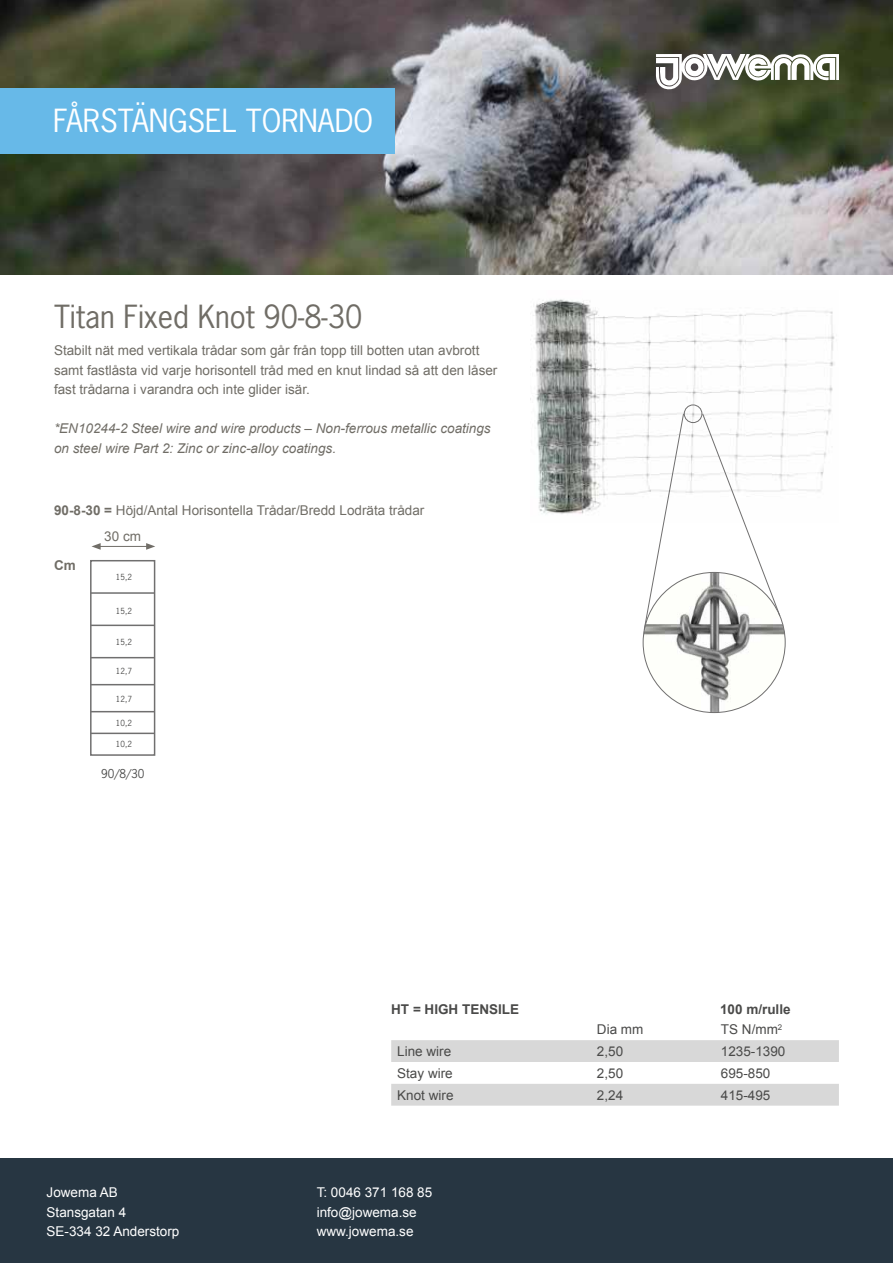
<style>
.page{position:relative;width:893px;height:1263px;background:#fff}
.page>*{position:absolute;margin:0;border:0;box-sizing:border-box;transform-origin:0 0}
.t1{font:30px "News Gothic Std";color:#706d66}
.t2{font:30px "News Gothic Std";color:#fff}
.t3{font:13.5px/19.5px "Arial";color:#706d66}
.t4{font:italic 13.5px/19.5px "Arial";color:#706d66}
.t5{font:13.5px/19.5px "Arial";color:#fff}
.t6{font:13.5px "Arial";color:#4a4a49}
.t7{font:700 13.5px "Arial";color:#4a4a49}
.t8{font:700 13.5px "Arial";color:#706d66}
.t9{font:11.55px "News Gothic Std";color:#4a4a49}
.t10{font:7.95px "News Gothic Std";color:#4a4a49}
.s1{font-weight:700}
</style>
<div class="page">
<img style="left:0;top:0;width:893px;height:274px">
<svg style="left:656px;top:54px;width:183px;height:35px"></svg>
<div style="left:0;top:88px;width:394px;height:65px;background:#67b9e8"></div>
<img style="left:530px;top:299px;width:305px;height:215px">
<svg style="left:391px;top:1040px;width:448px;height:66px"></svg>
<div style="left:0;top:1159px;width:893px;height:104px;background:#273642"></div>
<div style="left:90px;top:560px;width:65px;height:196px;border:1px solid #706f6f"></div>
<hr style="left:91px;top:684px;width:64px;height:1px;background:#706f6f">
<hr style="left:91px;top:657px;width:64px;height:1px;background:#706f6f">
<hr style="left:91px;top:625px;width:64px;height:1px;background:#706f6f">
<hr style="left:91px;top:592px;width:64px;height:2px;background:#706f6f">
<hr style="left:91px;top:711px;width:64px;height:1px;background:#706f6f">
<hr style="left:91px;top:733px;width:64px;height:1px;background:#706f6f">
<img style="left:643px;top:573px;width:142px;height:139px">
<div style="left:684px;top:405px;width:18px;height:18px;border:1px solid #706f6f;border-radius:50%"></div>
<svg style="left:644px;top:413px;width:40px;height:217px"></svg>
<svg style="left:702px;top:413px;width:78px;height:204px"></svg>
<hr style="left:98px;top:546px;width:51px;height:1px;background:#706d67">
<svg style="left:92px;top:543px;width:9px;height:7px"></svg>
<svg style="left:146px;top:543px;width:9px;height:7px"></svg>
<h1 class="t2" style="left:53px;top:102px;width:322px">FÅRSTÄNGSEL TORNADO</h1>
<h1 class="t1" style="left:54px;top:298px;width:310px">Titan Fixed Knot 90-8-30</h1>
<p class="t3" style="left:54px;top:341px;width:445px">Stabilt nät med vertikala trådar som går från topp till botten utan avbrott samt fastlåsta vid varje horisontell tråd med en knut lindad så att den låser fast trådarna i varandra och inte glider isär.</p>
<p class="t4" style="left:54px;top:419px;width:438px">*EN10244-2 Steel wire and wire products – Non-ferrous metallic coatings on steel wire Part 2: Zinc or zinc-alloy coatings.</p>
<p class="t3" style="left:54px;top:501px;width:372px"><span class="s1">90-8-30 =</span> Höjd/Antal Horisontella Trådar/Bredd Lodräta trådar</p>
<p class="t8" style="left:54px;top:556px;width:23px">Cm</p>
<p class="t3" style="left:104px;top:526px;width:38px">30 cm</p>
<p class="t10" style="left:116px;top:572px;width:17px">15,2</p>
<p class="t10" style="left:116px;top:606px;width:17px">15,2</p>
<p class="t10" style="left:116px;top:636px;width:17px">15,2</p>
<p class="t10" style="left:116px;top:666px;width:17px">12,7</p>
<p class="t10" style="left:116px;top:694px;width:17px">12,7</p>
<p class="t10" style="left:116px;top:717px;width:17px">10,2</p>
<p class="t10" style="left:116px;top:739px;width:17px">10,2</p>
<p class="t9" style="left:101px;top:766px;width:45px">90/8/30</p>
<p class="t7" style="left:391px;top:1000px;width:129px">HT = HIGH TENSILE</p>
<p class="t7" style="left:720px;top:1000px;width:72px">100 m/rulle</p>
<p class="t6" style="left:597px;top:1020px;width:48px">Dia mm</p>
<p class="t6" style="left:721px;top:1020px;width:63px">TS N/mm<sup>2</sup></p>
<p class="t6" style="left:397px;top:1042px;width:56px">Line wire</p>
<p class="t6" style="left:597px;top:1042px;width:28px">2,50</p>
<p class="t6" style="left:721px;top:1042px;width:66px">1235-1390</p>
<p class="t6" style="left:397px;top:1064px;width:57px">Stay wire</p>
<p class="t6" style="left:597px;top:1064px;width:28px">2,50</p>
<p class="t6" style="left:721px;top:1064px;width:51px">695-850</p>
<p class="t6" style="left:397px;top:1086px;width:58px">Knot wire</p>
<p class="t6" style="left:597px;top:1086px;width:28px">2,24</p>
<p class="t6" style="left:721px;top:1086px;width:51px">415-495</p>
<p class="t5" style="left:47px;top:1183px;width:134px">Jowema AB<br>Stansgatan 4<br>SE-334 32 Anderstorp</p>
<p class="t5" style="left:317px;top:1183px;width:117px">T: 0046 371 168 85 info@jowema.se www.jowema.se</p>
</div>
